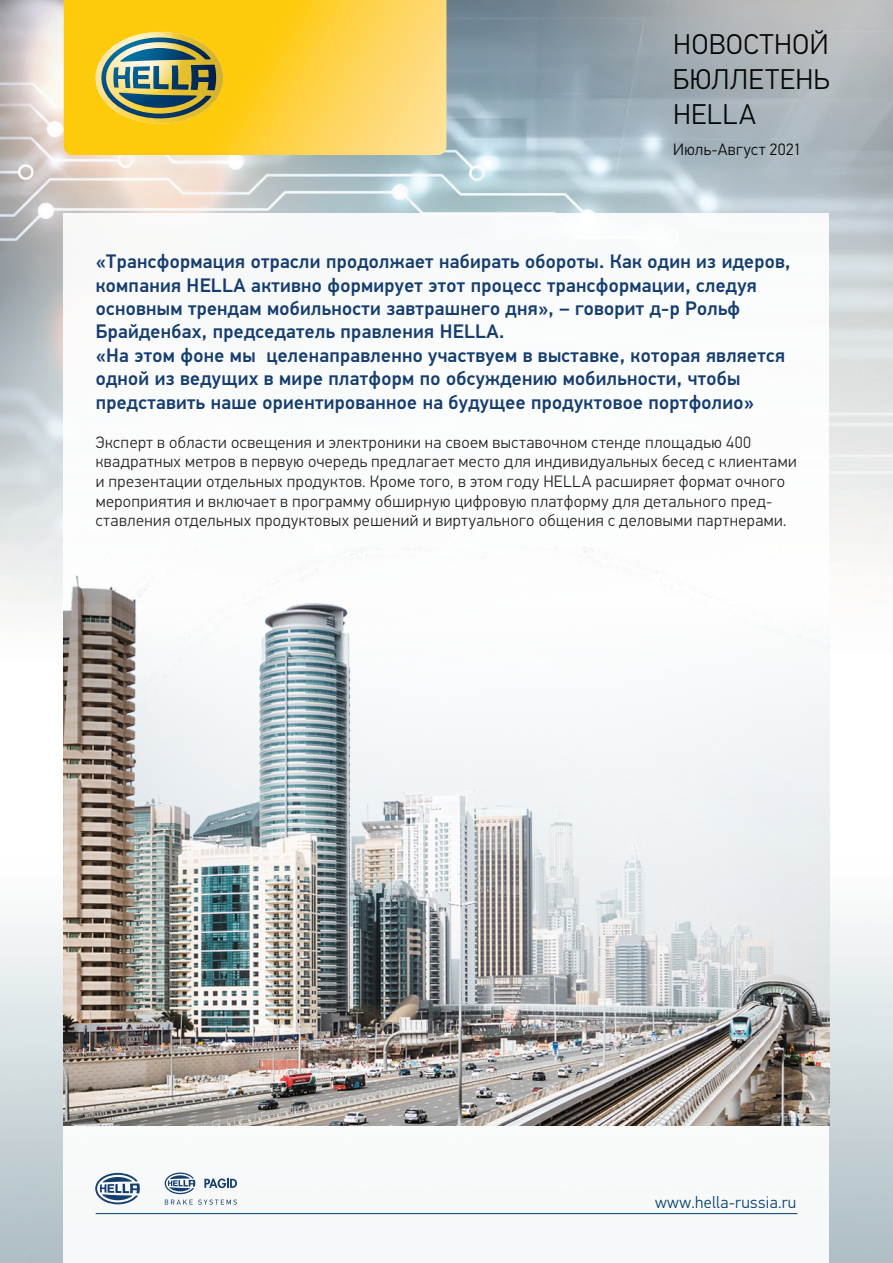
<style>
.page{position:relative;width:893px;height:1263px;background:#fff}
.page>*{position:absolute;margin:0;border:0;box-sizing:border-box;transform-origin:0 0}
.t1{font:300 28.5px/35.2px "Hella DIN Universal";letter-spacing:.015em;color:#050504;text-align:justify}
.t2{font:500 19.5px/23.4px "Hella DIN Universal";letter-spacing:.015em;color:#153d6f}
.t3{font:300 16.5px/19.6px "Hella DIN Universal";letter-spacing:.025em;color:#231f20}
.t4{font:300 16.5px "Hella DIN Universal";letter-spacing:.02em;color:#003c6e}
.t5{font:300 16.5px "Hella DIN Universal";letter-spacing:.02em;color:#050504}
</style>
<div class="page">
<img style="left:0;top:0;width:893px;height:1263px">
<div style="left:64px;top:213px;width:765px;height:1050px;background:#fff"></div>
<svg style="left:64px;top:0;width:382px;height:155px;background:#fed037"></svg>
<svg style="left:101px;top:37px;width:115px;height:81px"></svg>
<img style="left:96px;top:32px;width:127px;height:92px;border-radius:50%">
<hr style="left:96px;top:1213px;width:701px;height:1px;background:#003c6e">
<svg style="left:165px;top:1172px;width:72px;height:33px"></svg>
<svg style="left:95px;top:1173px;width:45px;height:31px"></svg>
<img style="left:64px;top:548px;width:765px;height:578px">
<h1 class="t1" style="left:673px;top:28px;width:158px">НОВОСТНОЙ БЮЛЛЕТЕНЬ HELLA</h1>
<p class="t5" style="left:673px;top:139px;width:130px">Июль-Август 2021</p>
<p class="t2" style="left:96px;top:251px;width:696px">«Трансформация отрасли продолжает набирать обороты. Как один из идеров, компания HELLA активно формирует этот процесс трансформации, следуя основным трендам мобильности завтрашнего дня», – говорит д-р Рольф Брайденбах, председатель правления HELLA.<br>«На этом фоне мы целенаправленно участвуем в выставке, которая является одной из ведущих в мире платформ по обсуждению мобильности, чтобы представить наше ориентированное на будущее продуктовое портфолио»</p>
<p class="t3" style="left:96px;top:433px;width:702px">Эксперт в области освещения и электроники на своем выставочном стенде площадью 400 квадратных метров в первую очередь предлагает место для индивидуальных бесед с клиентами и презентации отдельных продуктов. Кроме того, в этом году HELLA расширяет формат очного мероприятия и включает в программу обширную цифровую платформу для детального пред&shy;ставления отдельных продуктовых решений и виртуального общения с деловыми партнерами.</p>
<p class="t4" style="left:655px;top:1192px;width:143px">www.hella-russia.ru</p>
</div>
